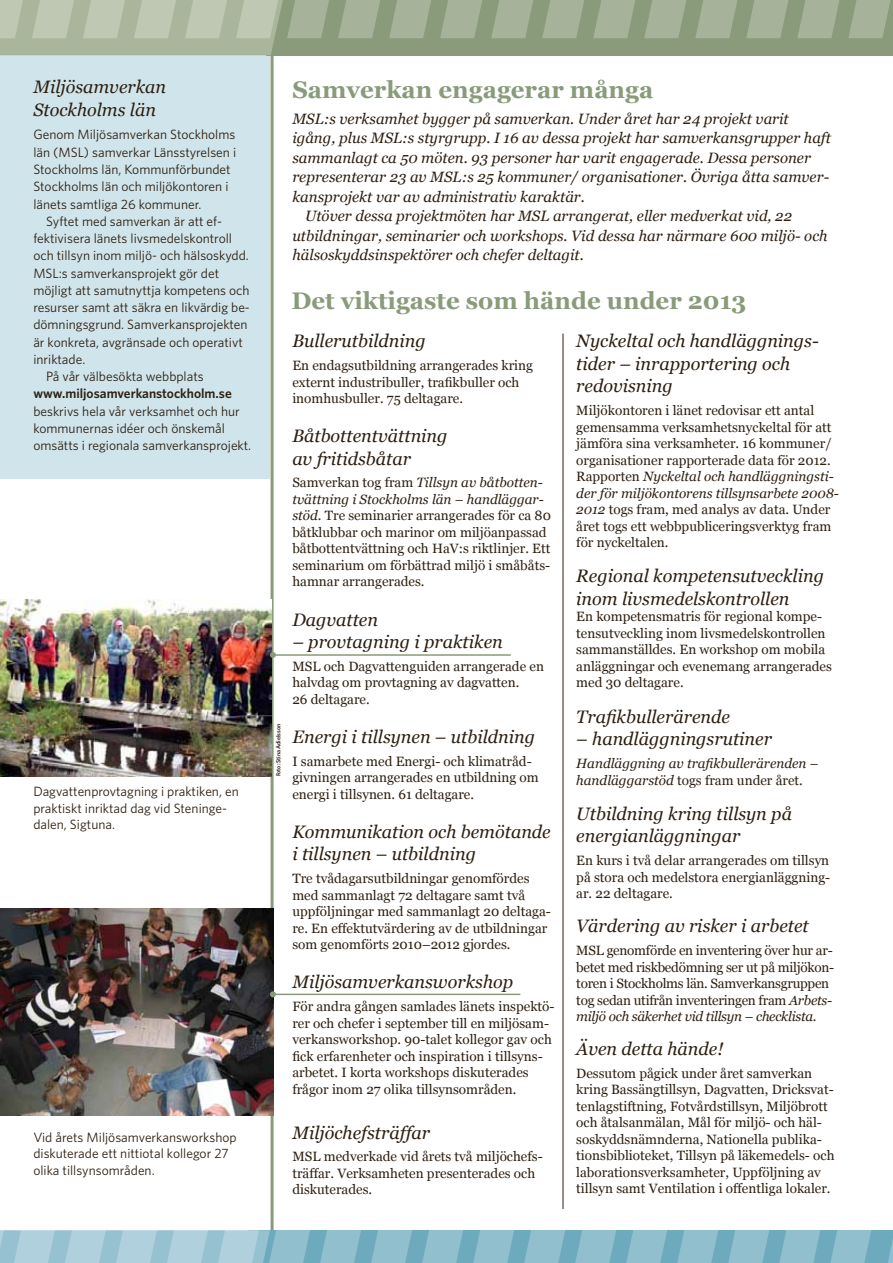
<style>
.page{position:relative;width:893px;height:1263px;background:#fff}
.page>*{position:absolute;margin:0;border:0;box-sizing:border-box;transform-origin:0 0}
.t1{font:700 24px "Georgia";color:#899b7a}
.t2{font:italic 18px/22.5px "Georgia";color:#2d1f11}
.t3{font:italic 15px "Georgia";color:#2d1f11}
.t4{font:13.5px/16.5px "Georgia";color:#2d1f11}
.t5{font:13.5px/17.2px "Whitney";color:#2d1f11}
.t6{font:13.5px/16.5px "Georgia";letter-spacing:-.02em;color:#2d1f11}
.t7{font:italic 13.5px/16.5px "Georgia";color:#2d1f11}
.t8{font:600 13.5px "Whitney";color:#2d1f11}
.t9{font:600 6px "Whitney";letter-spacing:-.01em;color:#2d1f11}
.s1{font-style:italic}
.s2{font-style:normal}
</style>
<div class="page">
<div style="left:0;top:54px;width:270px;height:424px;background:#d0e4eb"></div>
<div style="left:267px;top:0;width:626px;height:55px;background:#899b7a"></div>
<svg style="left:0;top:0;width:329px;height:55px;background:#aebaa1"></svg>
<svg style="left:338px;top:0;width:42px;height:38px"></svg>
<svg style="left:389px;top:0;width:42px;height:38px"></svg>
<svg style="left:440px;top:0;width:42px;height:38px"></svg>
<svg style="left:491px;top:0;width:42px;height:38px"></svg>
<svg style="left:542px;top:0;width:42px;height:38px"></svg>
<svg style="left:593px;top:0;width:42px;height:38px"></svg>
<svg style="left:644px;top:0;width:42px;height:38px"></svg>
<svg style="left:695px;top:0;width:42px;height:38px"></svg>
<svg style="left:746px;top:0;width:43px;height:38px"></svg>
<svg style="left:797px;top:0;width:43px;height:38px"></svg>
<svg style="left:848px;top:0;width:43px;height:38px"></svg>
<div style="left:248px;top:1230px;width:645px;height:33px;background:#6eaabe"></div>
<svg style="left:0;top:1230px;width:310px;height:33px;background:#a2c8d6"></svg>
<svg style="left:320px;top:1230px;width:41px;height:33px"></svg>
<svg style="left:371px;top:1230px;width:41px;height:33px"></svg>
<svg style="left:422px;top:1230px;width:41px;height:33px"></svg>
<svg style="left:473px;top:1230px;width:41px;height:33px"></svg>
<svg style="left:524px;top:1230px;width:41px;height:33px"></svg>
<svg style="left:575px;top:1230px;width:41px;height:33px"></svg>
<svg style="left:626px;top:1230px;width:41px;height:33px"></svg>
<svg style="left:677px;top:1230px;width:41px;height:33px"></svg>
<svg style="left:728px;top:1230px;width:41px;height:33px"></svg>
<svg style="left:779px;top:1230px;width:41px;height:33px"></svg>
<svg style="left:830px;top:1230px;width:41px;height:33px"></svg>
<svg style="left:888px;top:1240px;width:5px;height:23px"></svg>
<hr style="left:563px;top:334px;width:1px;height:875px;background:#2d1f11">
<hr style="left:271px;top:55px;width:3px;height:1175px;background:#899b7a">
<img style="left:0;top:600px;width:271px;height:176px">
<img style="left:0;top:908px;width:273px;height:208px">
<hr style="left:273px;top:654px;width:238px;height:2px;background:#899b7a">
<svg style="left:270px;top:652px;width:6px;height:6px"></svg>
<hr style="left:273px;top:993px;width:247px;height:2px;background:#899b7a">
<svg style="left:270px;top:991px;width:6px;height:6px"></svg>
<h2 class="t2" style="left:33px;top:76px;width:134px">Miljösamverkan<br>Stockholms län</h2>
<p class="t5" style="left:33px;top:126px;width:204px">Genom Miljösamverkan Stockholms län (MSL) samverkar Länsstyrelsen i Stockholms län, Kommunförbundet Stockholms län och miljökontoren i länets samtliga 26 kommuner.</p>
<p class="t5" style="left:46px;top:212px;width:177px">Syftet med samverkan är att ef-</p>
<p class="t5" style="left:33px;top:229px;width:200px">fektivisera länets livsmedelskontroll</p>
<p class="t5" style="left:33px;top:247px;width:217px">och tillsyn inom miljö- och hälsoskydd.</p>
<p class="t5" style="left:33px;top:264px;width:187px">MSL:s samverkansprojekt gör det</p>
<p class="t5" style="left:33px;top:281px;width:218px">möjligt att samutnyttja kompetens och</p>
<p class="t5" style="left:33px;top:298px;width:218px">resurser samt att säkra en likvärdig be-</p>
<p class="t5" style="left:33px;top:316px;width:216px">dömningsgrund. Samverkansprojekten</p>
<p class="t5" style="left:33px;top:333px;width:211px">är konkreta, avgränsade och operativt</p>
<p class="t5" style="left:33px;top:350px;width:54px">inriktade.</p>
<p class="t5" style="left:46px;top:367px;width:159px">På vår välbesökta webbplats</p>
<p class="t8" style="left:33px;top:385px;width:200px">www.miljosamverkanstockholm.se</p>
<p class="t5" style="left:33px;top:402px;width:219px">beskrivs hela vår verksamhet och hur kommunernas idéer och önskemål omsätts i regionala samverkansprojekt.</p>
<p class="t5" style="left:33px;top:783px;width:207px;line-height:16.5px">Dagvattenprovtagning i praktiken, en praktiskt inriktad dag vid Steninge&shy;dalen, Sigtuna.</p>
<p class="t5" style="left:33px;top:1129px;width:205px;line-height:16.5px">Vid årets Miljösamverkansworkshop diskuterade ett nittiotal kollegor 27 olika tillsynsområden.</p>
<p class="t9" style="left:274px;top:776px;width:54px;rotate:-90deg">Foto: Stina Adielsson</p>
<h1 class="t1" style="left:292px;top:74px;width:362px">Samverkan engagerar många</h1>
<p class="t3" style="left:292px;top:109px;width:498px">MSL:s verksamhet bygger på samverkan. Under året har 24 projekt varit</p>
<p class="t3" style="left:292px;top:129px;width:540px">igång, plus MSL:s styrgrupp. I 16 av dessa projekt har samverkansgrupper haft</p>
<p class="t3" style="left:292px;top:148px;width:520px">sammanlagt ca 50 möten. 93 personer har varit engagerade. Dessa personer</p>
<p class="t3" style="left:292px;top:168px;width:538px">representerar 23 av MSL:s 25 kommuner/ organisationer. Övriga åtta samver-</p>
<p class="t3" style="left:292px;top:187px;width:294px">kansprojekt var av administrativ karaktär.</p>
<p class="t3" style="left:305px;top:207px;width:488px">Utöver dessa projektmöten har MSL arrangerat, eller medverkat vid, 22</p>
<p class="t3" style="left:292px;top:226px;width:537px">utbildningar, seminarier och workshops. Vid dessa har närmare 600 miljö- och</p>
<p class="t3" style="left:292px;top:246px;width:293px">hälsoskyddsinspektörer och chefer deltagit.</p>
<h1 class="t1" style="left:291px;top:286px;width:457px">Det viktigaste som hände under 2013</h1>
<h2 class="t2" style="left:292px;top:330px;width:135px">Bullerutbildning</h2>
<p class="t4" style="left:292px;top:357px;width:242px">En endagsutbildning arrangerades kring externt industribuller, trafikbuller och inomhusbuller. 75 deltagare.</p>
<h2 class="t2" style="left:292px;top:425px;width:157px">Båtbottentvättning av fritidsbåtar</h2>
<p class="t4" style="left:292px;top:475px;width:260px">Samverkan tog fram <span class="s1">Tillsyn av båtbotten&shy;tvättning i Stockholms län – handläggar&shy;stöd</span>. Tre seminarier arrangerades för ca 80 båtklubbar och marinor om miljöanpassad båtbottentvättning och HaV:s riktlinjer. Ett seminarium om förbättrad miljö i småbåts&shy;hamnar arrangerades.</p>
<h2 class="t2" style="left:292px;top:608px;width:87px">Dagvatten</h2>
<h2 class="t2" style="left:292px;top:631px;width:212px">– provtagning i praktiken</h2>
<p class="t4" style="left:292px;top:658px;width:253px">MSL och Dagvattenguiden arrangerade en halvdag om provtagning av dagvatten.<br>26 deltagare.</p>
<h2 class="t2" style="left:292px;top:726px;width:244px">Energi i tillsynen – utbildning</h2>
<p class="t4" style="left:292px;top:753px;width:248px">I samarbete med Energi- och klimatråd&shy;givningen arrangerades en utbildning om energi i tillsynen. 61 deltagare.</p>
<h2 class="t2" style="left:292px;top:820px;width:260px">Kommunikation och bemötande i tillsynen – utbildning</h2>
<p class="t4" style="left:292px;top:870px;width:260px">Tre tvådagarsutbildningar genomfördes med sammanlagt 72 deltagare samt två uppföljningar med sammanlagt 20 deltaga&shy;re. En effektutvärdering av de utbildningar som genomförts 2010–2012 gjordes.</p>
<h2 class="t2" style="left:292px;top:971px;width:222px">Miljösamverkansworkshop</h2>
<p class="t4" style="left:292px;top:998px;width:264px">För andra gången samlades länets inspektö&shy;rer och chefer i september till en miljösam&shy;verkansworkshop. 90-talet kollegor gav och fick erfarenheter och inspiration i tillsyns&shy;arbetet. I korta workshops diskuterades frågor inom 27 olika tillsynsområden.</p>
<h2 class="t2" style="left:292px;top:1121px;width:139px">Miljöchefsträffar</h2>
<p class="t4" style="left:292px;top:1149px;width:252px">MSL medverkade vid årets två miljöchefs&shy;träffar. Verksamheten presenterades och diskuterades.</p>
<h2 class="t2" style="left:576px;top:330px;width:244px">Nyckeltal och handläggnings&shy;tider – inrapportering och redovisning</h2>
<p class="t4" style="left:576px;top:402px;width:263px">Miljökontoren i länet redovisar ett antal gemensamma verksamhetsnyckeltal för att jämföra sina verksamheter. 16 kommuner/ organisationer rapporterade data för 2012.<br>Rapporten <span class="s1">Nyckeltal och handläggningsti&shy;der för miljökontorens tillsynsarbete 2008- 2012</span> togs fram, med analys av data. Under året togs ett webbpubliceringsverktyg fram för nyckeltalen.</p>
<h2 class="t2" style="left:576px;top:565px;width:249px">Regional kompetensutveckling inom livsmedelskontrollen</h2>
<p class="t4" style="left:576px;top:609px;width:257px">En kompetensmatris för regional kompe&shy;tensutveckling inom livsmedelskontrollen sammanställdes. En workshop om mobila anläggningar och evenemang arrangerades med 30 deltagare.</p>
<h2 class="t2" style="left:576px;top:705px;width:155px">Trafikbullerärende</h2>
<h2 class="t2" style="left:576px;top:728px;width:197px">– handläggningsrutiner</h2>
<p class="t7" style="left:576px;top:755px;width:244px">Handläggning av trafikbullerärenden – handläggarstöd <span class="s2">togs fram under året.</span></p>
<h2 class="t2" style="left:576px;top:802px;width:217px">Utbildning kring tillsyn på energianläggningar</h2>
<p class="t4" style="left:576px;top:852px;width:255px;text-align:justify">En kurs i två delar arrangerades om tillsyn på stora och medelstora energianläggning&shy;ar. 22 deltagare.</p>
<h2 class="t2" style="left:576px;top:915px;width:234px">Värdering av risker i arbetet</h2>
<p class="t6" style="left:576px;top:942px;width:259px">MSL genomförde en inventering över hur ar&shy;betet med riskbedömning ser ut på miljökon&shy;toren i Stockholms län. Samverkansgruppen tog sedan utifrån inventeringen fram <span class="s1">Arbets&shy;miljö och säkerhet vid tillsyn – checklista</span>.</p>
<h2 class="t2" style="left:576px;top:1038px;width:149px">Även detta hände!</h2>
<p class="t4" style="left:576px;top:1065px;width:260px">Dessutom pågick under året samverkan kring Bassängtillsyn, Dagvatten, Dricksvat&shy;tenlagstiftning, Fotvårdstillsyn, Miljöbrott och åtalsanmälan, Mål för miljö- och häl&shy;soskyddsnämnderna, Nationella publika&shy;tionsbiblioteket, Tillsyn på läkemedels- och laborationsverksamheter, Uppföljning av tillsyn samt Ventilation i offentliga lokaler.</p>
</div>
